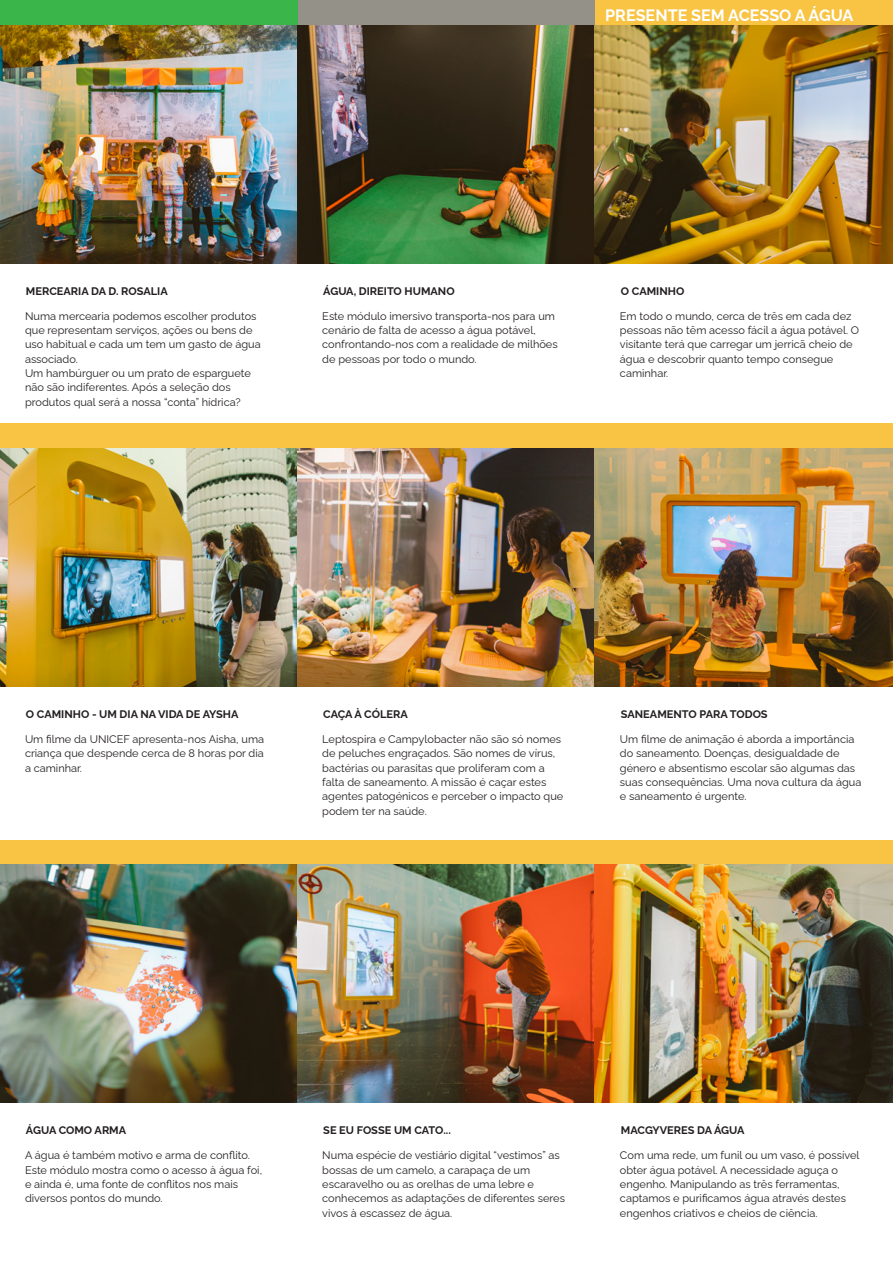
<style>
.page{position:relative;width:893px;height:1263px;background:#fff}
.page>*{position:absolute;margin:0;border:0;box-sizing:border-box;transform-origin:0 0}
.t1{font:700 16.5px "Raleway";color:#fff}
.t2{font:10.95px/14.2px "Raleway";color:#231f20}
.t3{font:700 10.95px "Raleway";color:#231f20}
</style>
<div class="page">
<div style="left:297px;top:0;width:298px;height:25px;background:#949288"></div>
<div style="left:595px;top:1px;width:298px;height:24px;background:#f9c443"></div>
<div style="left:0;top:1px;width:298px;height:24px;background:#3ab54a"></div>
<div style="left:0;top:840px;width:892px;height:24px;background:#f9c443"></div>
<div style="left:0;top:423px;width:892px;height:25px;background:#f9c443"></div>
<img style="left:0;top:25px;width:893px;height:238px">
<img style="left:0;top:448px;width:892px;height:238px">
<img style="left:0;top:864px;width:892px;height:239px">
<h1 class="t1" style="left:605px;top:2px;width:250px">PRESENTE SEM ACESSO A ÁGUA</h1>
<p class="t3" style="left:26px;top:282px;width:143px">MERCEARIA DA D. ROSALIA</p>
<p class="t2" style="left:25px;top:308px;width:237px">Numa mercearia podemos escolher produtos que representam serviços, ações ou bens de uso habitual e cada um tem um gasto de água associado.<br>Um hambúrguer ou um prato de esparguete não são indiferentes. Após a seleção dos produtos qual será a nossa “conta” hídrica?</p>
<p class="t3" style="left:323px;top:282px;width:133px">ÁGUA, DIREITO HUMANO</p>
<p class="t2" style="left:322px;top:308px;width:237px">Este módulo imersivo transporta-nos para um cenário de falta de acesso a água potável, confrontando-nos com a realidade de milhões de pessoas por todo o mundo.</p>
<p class="t3" style="left:621px;top:282px;width:65px">O CAMINHO</p>
<p class="t2" style="left:620px;top:308px;width:241px">Em todo o mundo, cerca de três em cada dez pessoas não têm acesso fácil a água potável. O visitante terá que carregar um jerricã cheio de água e descobrir quanto tempo consegue caminhar.</p>
<p class="t3" style="left:26px;top:706px;width:214px">O CAMINHO - UM DIA NA VIDA DE AYSHA</p>
<p class="t2" style="left:25px;top:731px;width:241px;text-align:justify">Um filme da UNICEF apresenta-nos Aisha, uma criança que despende cerca de 8 horas por dia a caminhar.</p>
<p class="t3" style="left:323px;top:706px;width:86px">CAÇA À CÓLERA</p>
<p class="t2" style="left:322px;top:731px;width:243px">Leptospira e Campylobacter não são só nomes de peluches engraçados. São nomes de vírus, bactérias ou parasitas que proliferam com a falta de saneamento. A missão é caçar estes agentes patogénicos e perceber o impacto que podem ter na saúde.</p>
<p class="t3" style="left:621px;top:706px;width:148px">SANEAMENTO PARA TODOS</p>
<p class="t2" style="left:620px;top:731px;width:243px">Um filme de animação é aborda a importância do saneamento. Doenças, desigualdade de género e absentismo escolar são algumas das suas consequências. Uma nova cultura da água e saneamento é urgente.</p>
<p class="t3" style="left:26px;top:1122px;width:102px">ÁGUA COMO ARMA</p>
<p class="t2" style="left:25px;top:1147px;width:239px">A água é também motivo e arma de conflito.<br>Este módulo mostra como o acesso à água foi, e ainda é, uma fonte de conflitos nos mais diversos pontos do mundo.</p>
<p class="t3" style="left:323px;top:1122px;width:129px">SE EU FOSSE UM CATO...</p>
<p class="t2" style="left:322px;top:1147px;width:244px">Numa espécie de vestiário digital “vestimos” as bossas de um camelo, a carapaça de um escaravelho ou as orelhas de uma lebre e conhecemos as adaptações de diferentes seres vivos à escassez de água.</p>
<p class="t3" style="left:621px;top:1122px;width:125px">MACGYVERES DA ÁGUA</p>
<p class="t2" style="left:620px;top:1147px;width:241px">Com uma rede, um funil ou um vaso, é possível obter água potável. A necessidade aguça o engenho. Manipulando as três ferramentas, captamos e purificamos água através destes engenhos criativos e cheios de ciência.</p>
</div>
